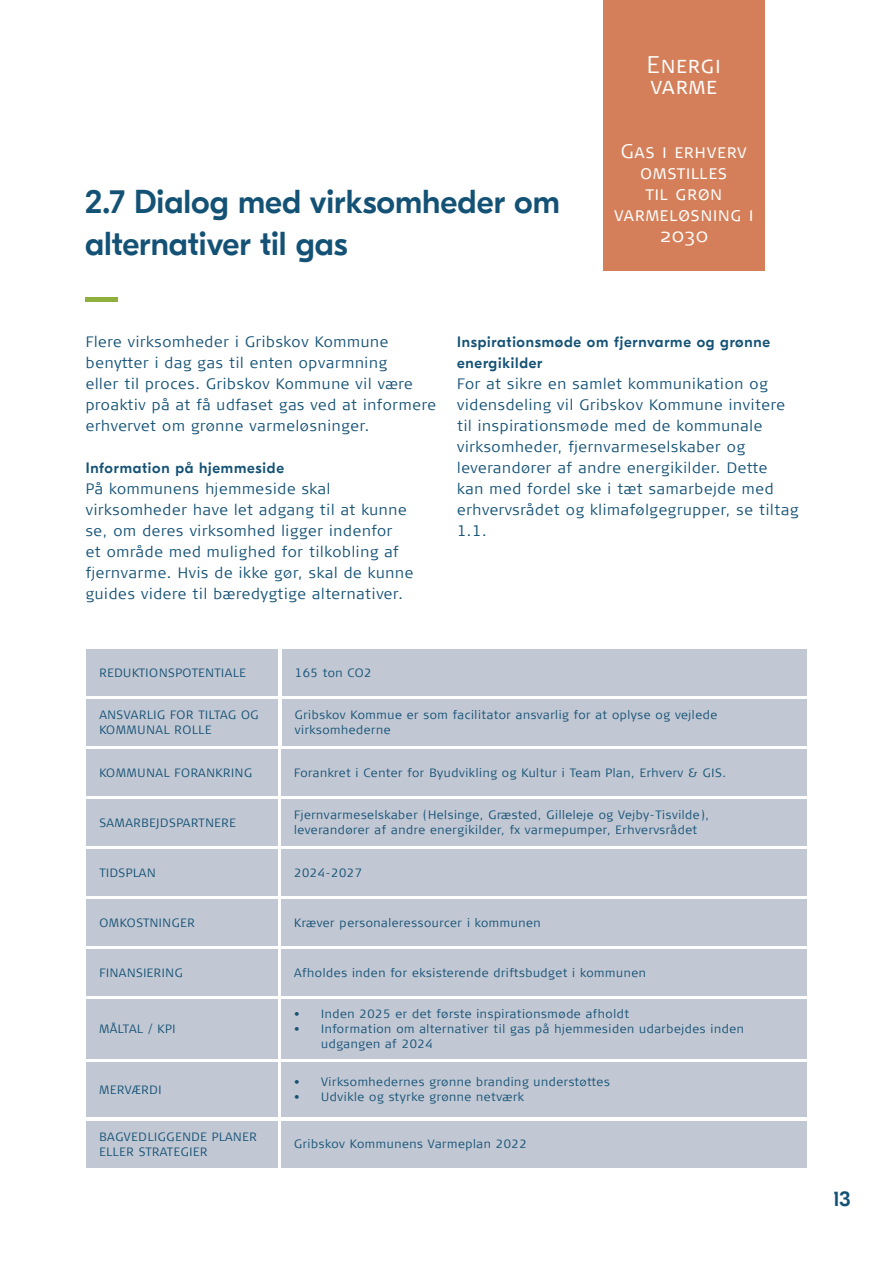
<style>
.page{position:relative;width:893px;height:1263px;background:#fff}
.page>*{position:absolute;margin:0;border:0;box-sizing:border-box;transform-origin:0 0}
.Overskrift_H2_-_Kapi{font:500 33px "GT Eesti Display";color:#135175}
.t1{font:300 24px/21px "Signa Caps";letter-spacing:.05em;color:#fff}
.t2{font:500 21px "GT Eesti Display";color:#135175}
.t3{font:300 19.5px/21px "Signa Caps";letter-spacing:.05em;color:#fff;text-align:center}
.t4{font:300 15px/21px "Signa Column";letter-spacing:.05em;color:#135175}
.t5{font:500 15px/21px "GT Eesti Display";letter-spacing:.05em;color:#135175}
.Skemateskt{font:300 12px/15px "Signa Column";letter-spacing:.05em;color:#135175}
</style>
<div class="page">
<div style="left:85px;top:297px;width:32px;height:5px;background:#90b03e"></div>
<div style="left:281px;top:799px;width:526px;height:47px;background:#c1c7d3"></div>
<div style="left:281px;top:849px;width:526px;height:47px;background:#c1c7d3"></div>
<div style="left:281px;top:899px;width:526px;height:47px;background:#c1c7d3"></div>
<div style="left:281px;top:949px;width:526px;height:47px;background:#c1c7d3"></div>
<div style="left:281px;top:1062px;width:526px;height:55px;background:#c1c7d3"></div>
<div style="left:281px;top:999px;width:526px;height:60px;background:#c1c7d3"></div>
<div style="left:281px;top:1121px;width:526px;height:46px;background:#c1c7d3"></div>
<div style="left:282px;top:699px;width:525px;height:47px;background:#c1c7d3"></div>
<div style="left:87px;top:699px;width:191px;height:47px;background:#c1c7d3"></div>
<div style="left:87px;top:849px;width:191px;height:47px;background:#c1c7d3"></div>
<div style="left:87px;top:899px;width:191px;height:47px;background:#c1c7d3"></div>
<div style="left:87px;top:949px;width:191px;height:47px;background:#c1c7d3"></div>
<div style="left:87px;top:1062px;width:191px;height:55px;background:#c1c7d3"></div>
<div style="left:87px;top:999px;width:191px;height:60px;background:#c1c7d3"></div>
<div style="left:87px;top:1121px;width:191px;height:46px;background:#c1c7d3"></div>
<div style="left:87px;top:749px;width:191px;height:47px;background:#c1c7d3"></div>
<div style="left:281px;top:749px;width:526px;height:47px;background:#c1c7d3"></div>
<div style="left:87px;top:799px;width:191px;height:47px;background:#c1c7d3"></div>
<div style="left:603px;top:0;width:161px;height:270px;background:#d47f59"></div>
<div style="left:282px;top:649px;width:525px;height:47px;background:#c1c7d3"></div>
<div style="left:87px;top:649px;width:191px;height:47px;background:#c1c7d3"></div>
<p class="Overskrift_H2_-_Kapi" style="left:85px;top:183px;width:476px">2.7 Dialog med virksomheder om</p>
<p class="Overskrift_H2_-_Kapi" style="left:85px;top:225px;width:264px">alternativer til gas</p>
<h2 class="t1" style="left:647px;top:55px;width:75px">Energi varme</h2>
<h3 class="t3" style="left:614px;top:141px;width:140px">Gas i erhverv omstilles<br>til grøn varmeløsning i<br>2030</h3>
<p class="t4" style="left:86px;top:331px;width:352px">Flere virksomheder i Gribskov Kommune benytter i dag gas til enten opvarmning<br>eller til proces. Gribskov Kommune vil være proaktiv på at få udfaset gas ved at informere erhvervet om grønne varmeløsninger.</p>
<p class="t5" style="left:86px;top:457px;width:200px">Information på hjemmeside</p>
<p class="t4" style="left:86px;top:478px;width:329px">På kommunens hjemmeside skal virksomheder have let adgang til at kunne se, om deres virksomhed ligger indenfor<br>et område med mulighed for tilkobling af fjernvarme. Hvis de ikke gør, skal de kunne guides videre til bæredygtige alternativer.</p>
<p class="t5" style="left:457px;top:332px;width:315px">Inspirationsmøde om fjernvarme og grønne energikilder</p>
<p class="t4" style="left:457px;top:373px;width:343px">For at sikre en samlet kommunikation og vidensdeling vil Gribskov Kommune invitere til inspirationsmøde med de kommunale virksomheder, fjernvarmeselskaber og leverandører af andre energikilder. Dette<br>kan med fordel ske i tæt samarbejde med erhvervsrådet og klimafølgegrupper, se tiltag 1.1.</p>
<p class="Skemateskt" style="left:99px;top:665px;width:148px">REDUKTIONSPOTENTIALE</p>
<p class="Skemateskt" style="left:295px;top:665px;width:78px">165 ton CO2</p>
<p class="Skemateskt" style="left:99px;top:708px;width:161px">ANSVARLIG FOR TILTAG OG<br>KOMMUNAL ROLLE</p>
<p class="Skemateskt" style="left:295px;top:708px;width:424px">Gribskov Kommue er som facilitator ansvarlig for at oplyse og vejlede virksomhederne</p>
<p class="Skemateskt" style="left:99px;top:765px;width:154px">KOMMUNAL FORANKRING</p>
<p class="Skemateskt" style="left:294px;top:765px;width:433px">Forankret i Center for Byudvikling og Kultur i Team Plan, Erhverv &amp; GIS.</p>
<p class="Skemateskt" style="left:99px;top:815px;width:138px">SAMARBEJDSPARTNERE</p>
<p class="Skemateskt" style="left:294px;top:808px;width:417px">Fjernvarmeselskaber (Helsinge, Græsted, Gilleleje og Vejby-Tisvilde),</p>
<p class="Skemateskt" style="left:294px;top:823px;width:405px">leverandører af andre energikilder, fx varmepumper, Erhvervsrådet</p>
<p class="Skemateskt" style="left:294px;top:865px;width:69px">2024-2027</p>
<p class="Skemateskt" style="left:99px;top:865px;width:58px">TIDSPLAN</p>
<p class="Skemateskt" style="left:99px;top:915px;width:97px">OMKOSTNINGER</p>
<p class="Skemateskt" style="left:99px;top:965px;width:85px">FINANSIERING</p>
<p class="Skemateskt" style="left:99px;top:1021px;width:78px">MÅLTAL / KPI</p>
<p class="Skemateskt" style="left:99px;top:1082px;width:64px">MERVÆRDI</p>
<p class="Skemateskt" style="left:99px;top:1129px;width:159px">BAGVEDLIGGENDE PLANER<br>ELLER STRATEGIER</p>
<p class="Skemateskt" style="left:294px;top:915px;width:248px">Kræver personaleressourcer i kommunen</p>
<p class="Skemateskt" style="left:294px;top:965px;width:353px">Afholdes inden for eksisterende driftsbudget i kommunen</p>
<p class="Skemateskt" style="left:294px;top:1006px;width:336px">• Inden 2025 er det første inspirationsmøde afholdt</p>
<p class="Skemateskt" style="left:321px;top:1021px;width:424px;text-indent:-27px">• Information om alternativer til gas på hjemmesiden udarbejdes inden udgangen af 2024</p>
<p class="Skemateskt" style="left:294px;top:1075px;width:317px">• Virksomhedernes grønne branding understøttes</p>
<p class="Skemateskt" style="left:294px;top:1090px;width:231px">• Udvikle og styrke grønne netværk</p>
<p class="Skemateskt" style="left:294px;top:1137px;width:234px">Gribskov Kommunens Varmeplan 2022</p>
<h3 class="t2" style="left:833px;top:1188px;width:19px">13</h3>
</div>
